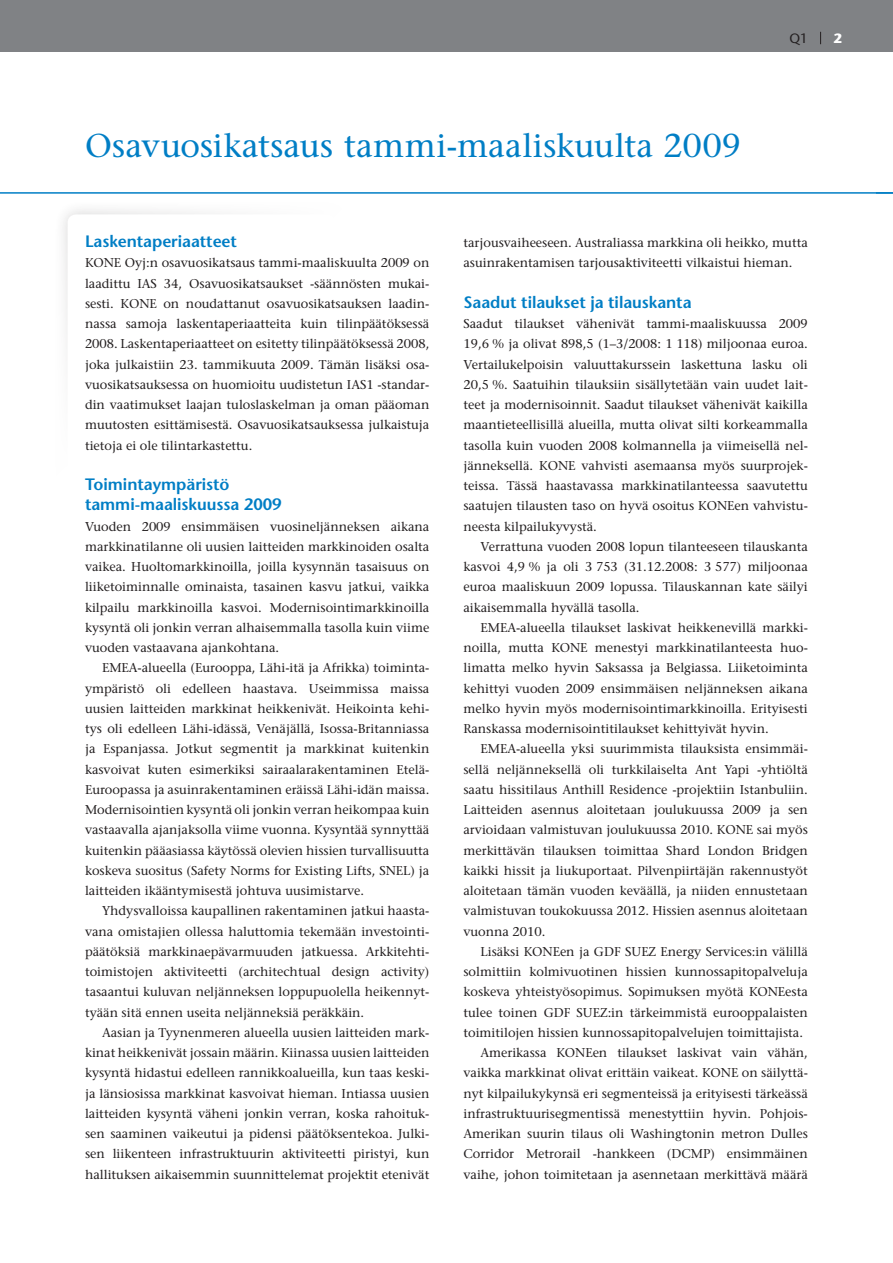
<style>
.page{position:relative;width:893px;height:1263px;background:#fff}
.page>*{position:absolute;margin:0;border:0;box-sizing:border-box;transform-origin:0 0}
.H_1_header{font:500 33px "Stone Serif Std";letter-spacing:.005em;color:#007ec5}
.H_2_sub_header{font:600 16.5px/20.2px "Stone Sans Std";letter-spacing:-.005em;color:#007ec5}
.t1{font:500 13.5px "Stone Sans Std";color:#231f20}
.Page_Number{font:700 13.5px "Stone Sans Std";color:#fff}
.P_1_base_indent{font:500 12.75px/20.2px "Stone Serif Std";letter-spacing:-.005em;color:#231f20;text-align:justify}
.P_1_base{font:500 12.75px/20.2px "Stone Serif Std";letter-spacing:-.005em;color:#231f20;text-align:justify}
</style>
<div class="page">
<div style="left:0;top:0;width:893px;height:51px;background:#808285"></div>
<hr style="left:0;top:192px;width:893px;height:2px;background:#007ec5">
<svg style="left:820px;top:32px;width:1px;height:12px"></svg>
<svg style="left:876px;top:193px;width:17px;height:1px"></svg>
<p class="H_1_header" style="left:85px;top:126px;width:658px">Osavuosikatsaus tammi-maaliskuulta 2009</p>
<p class="t1" style="left:789px;top:30px;width:20px">Q1</p>
<p class="Page_Number" style="left:833px;top:30px;width:10px">2</p>
<p class="H_2_sub_header" style="left:85px;top:231px;width:153px">Laskentaperiaatteet</p>
<p class="P_1_base" style="left:85px;top:253px;width:346px">KONE Oyj:n osavuosikatsaus tammi-maaliskuulta 2009 on laadittu IAS 34, Osavuosikatsaukset -säännösten mukai&shy;sesti. KONE on noudattanut osavuosikatsauksen laadin&shy;nassa samoja laskentaperiaatteita kuin tilinpäätöksessä 2008. Laskentaperiaatteet on esitetty tilinpäätöksessä 2008, joka julkaistiin 23. tammikuuta 2009. Tämän lisäksi osa&shy;vuosikatsauksessa on huomioitu uudistetun IAS1 -standar&shy;din vaatimukset laajan tuloslaskelman ja oman pääoman muutosten esittämisestä. Osavuosikatsauksessa julkaistuja tietoja ei ole tilintarkastettu.</p>
<p class="H_2_sub_header" style="left:85px;top:474px;width:198px">Toimintaympäristö tammi-maaliskuussa 2009</p>
<p class="P_1_base" style="left:85px;top:516px;width:346px">Vuoden 2009 ensimmäisen vuosineljänneksen aikana markkinatilanne oli uusien laitteiden markkinoiden osalta vaikea. Huoltomarkkinoilla, joilla kysynnän tasaisuus on liiketoiminnalle ominaista, tasainen kasvu jatkui, vaikka kilpailu markkinoilla kasvoi. Modernisointimarkkinoilla kysyntä oli jonkin verran alhaisemmalla tasolla kuin viime vuoden vastaavana ajankohtana.</p>
<p class="P_1_base_indent" style="left:85px;top:658px;width:346px;text-indent:17px">EMEA-alueella (Eurooppa, Lähi-itä ja Afrikka) toiminta&shy;ympäristö oli edelleen haastava. Useimmissa maissa uusien laitteiden markkinat heikkenivät. Heikointa kehi&shy;tys oli edelleen Lähi-idässä, Venäjällä, Isossa-Britanniassa ja Espanjassa. Jotkut segmentit ja markkinat kuitenkin kasvoivat kuten esimerkiksi sairaalarakentaminen Etelä-Euroopassa ja asuinrakentaminen eräissä Lähi-idän maissa.<br>Modernisointien kysyntä oli jonkin verran heikompaa kuin vastaavalla ajanjaksolla viime vuonna. Kysyntää synnyttää kuitenkin pääasiassa käytössä olevien hissien turvallisuutta koskeva suositus (Safety Norms for Existing Lifts, SNEL) ja laitteiden ikääntymisestä johtuva uusimistarve.</p>
<p class="P_1_base_indent" style="left:85px;top:901px;width:346px;text-indent:17px">Yhdysvalloissa kaupallinen rakentaminen jatkui haasta&shy;vana omistajien ollessa haluttomia tekemään investointi&shy;päätöksiä markkinaepävarmuuden jatkuessa. Arkkitehti&shy;toimistojen aktiviteetti (architechtual design activity) tasaantui kuluvan neljänneksen loppupuolella heikennyt&shy;tyään sitä ennen useita neljänneksiä peräkkäin.</p>
<p class="P_1_base_indent" style="left:85px;top:1022px;width:346px;text-indent:17px">Aasian ja Tyynenmeren alueella uusien laitteiden mark&shy;kinat heikkenivät jossain määrin. Kiinassa uusien laitteiden kysyntä hidastui edelleen rannikkoalueilla, kun taas keski&shy;ja länsiosissa markkinat kasvoivat hieman. Intiassa uusien laitteiden kysyntä väheni jonkin verran, koska rahoituk&shy;sen saaminen vaikeutui ja pidensi päätöksentekoa. Julki&shy;sen liikenteen infrastruktuurin aktiviteetti piristyi, kun hallituksen aikaisemmin suunnittelemat projektit etenivät</p>
<p class="P_1_base_indent" style="left:463px;top:233px;width:346px">tarjousvaiheeseen. Australiassa markkina oli heikko, mutta asuinrakentamisen tarjousaktiviteetti vilkaistui hieman.</p>
<p class="H_2_sub_header" style="left:463px;top:292px;width:230px">Saadut tilaukset ja tilauskanta</p>
<p class="P_1_base" style="left:463px;top:314px;width:346px">Saadut tilaukset vähenivät tammi-maaliskuussa 2009<br>19,6 % ja olivat 898,5 (1–3/2008: 1 118) miljoonaa euroa.<br>Vertailukelpoisin valuuttakurssein laskettuna lasku oli 20,5 %. Saatuihin tilauksiin sisällytetään vain uudet lait&shy;teet ja modernisoinnit. Saadut tilaukset vähenivät kaikilla maantieteellisillä alueilla, mutta olivat silti korkeammalla tasolla kuin vuoden 2008 kolmannella ja viimeisellä nel&shy;jänneksellä. KONE vahvisti asemaansa myös suurprojek&shy;teissa. Tässä haastavassa markkinatilanteessa saavutettu saatujen tilausten taso on hyvä osoitus KONEen vahvistu&shy;neesta kilpailukyvystä.</p>
<p class="P_1_base_indent" style="left:463px;top:536px;width:346px;text-indent:17px">Verrattuna vuoden 2008 lopun tilanteeseen tilauskanta kasvoi 4,9 % ja oli 3 753 (31.12.2008: 3 577) miljoonaa euroa maaliskuun 2009 lopussa. Tilauskannan kate säilyi aikaisemmalla hyvällä tasolla.</p>
<p class="P_1_base_indent" style="left:463px;top:617px;width:346px;text-indent:17px">EMEA-alueella tilaukset laskivat heikkenevillä markki&shy;noilla, mutta KONE menestyi markkinatilanteesta huo&shy;limatta melko hyvin Saksassa ja Belgiassa. Liiketoiminta kehittyi vuoden 2009 ensimmäisen neljänneksen aikana melko hyvin myös modernisointimarkkinoilla. Erityisesti Ranskassa modernisointitilaukset kehittyivät hyvin.</p>
<p class="P_1_base_indent" style="left:463px;top:739px;width:346px;text-indent:17px">EMEA-alueella yksi suurimmista tilauksista ensimmäi&shy;sellä neljänneksellä oli turkkilaiselta Ant Yapi -yhtiöltä saatu hissitilaus Anthill Residence -projektiin Istanbuliin.<br>Laitteiden asennus aloitetaan joulukuussa 2009 ja sen arvioidaan valmistuvan joulukuussa 2010. KONE sai myös merkittävän tilauksen toimittaa Shard London Bridgen kaikki hissit ja liukuportaat. Pilvenpiirtäjän rakennustyöt aloitetaan tämän vuoden keväällä, ja niiden ennustetaan valmistuvan toukokuussa 2012. Hissien asennus aloitetaan vuonna 2010.</p>
<p class="P_1_base_indent" style="left:463px;top:941px;width:346px;text-indent:17px">Lisäksi KONEen ja GDF SUEZ Energy Services:in välillä solmittiin kolmivuotinen hissien kunnossapitopalveluja koskeva yhteistyösopimus. Sopimuksen myötä KONEesta tulee toinen GDF SUEZ:in tärkeimmistä eurooppalaisten toimitilojen hissien kunnossapitopalvelujen toimittajista.</p>
<p class="P_1_base_indent" style="left:463px;top:1043px;width:346px;text-indent:17px">Amerikassa KONEen tilaukset laskivat vain vähän, vaikka markkinat olivat erittäin vaikeat. KONE on säilyttä&shy;nyt kilpailukykynsä eri segmenteissä ja erityisesti tärkeässä infrastruktuurisegmentissä menestyttiin hyvin. Pohjois-Amerikan suurin tilaus oli Washingtonin metron Dulles Corridor Metrorail -hankkeen (DCMP) ensimmäinen vaihe, johon toimitetaan ja asennetaan merkittävä määrä</p>
</div>
